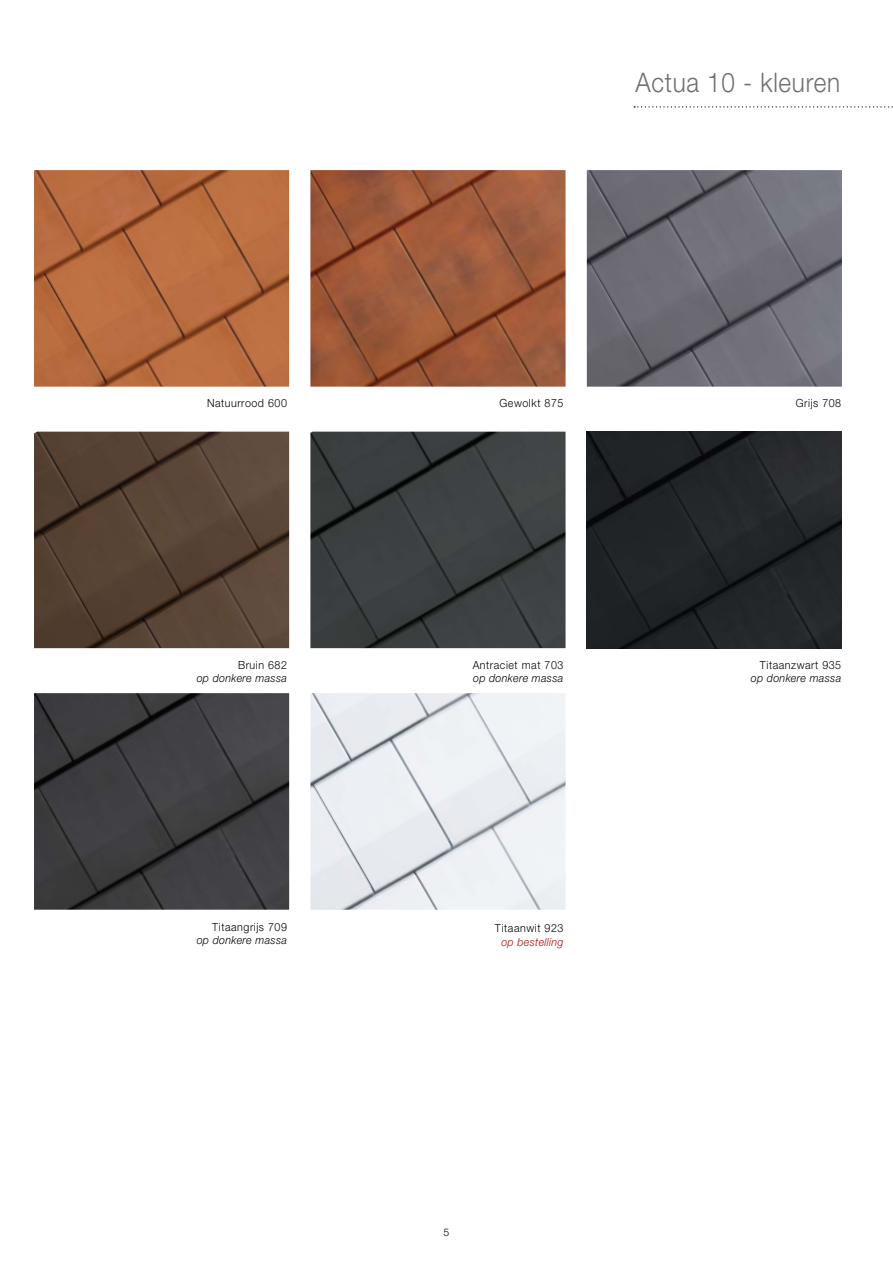
<style>
.page{position:relative;width:893px;height:1263px;background:#fff}
.page>*{position:absolute;margin:0;border:0;box-sizing:border-box;transform-origin:0 0}
.t1{font:300 27px "Helvetica Neue LT Std";letter-spacing:.03em;color:#706f6f;scale:.9 1}
.t2{font:300 11.25px "Helvetica Neue LT Std";letter-spacing:.05em;color:#000;scale:.95 1}
.t3{font:italic 300 11.25px "Helvetica Neue LT Std";letter-spacing:.03em;color:#000;scale:.95 1}
.t4{font:italic 300 11.25px "Helvetica Neue LT Std";letter-spacing:.03em;color:#ae0f0a;scale:.95 1}
.t5{font:300 10.5px "Helvetica Neue LT Std";color:#000}
</style>
<div class="page">
<svg style="left:634px;top:106px;width:259px;height:1px"></svg>
<img style="left:34px;top:170px;width:255px;height:217px">
<img style="left:34px;top:432px;width:255px;height:216px">
<img style="left:34px;top:693px;width:255px;height:217px">
<img style="left:310px;top:170px;width:256px;height:217px">
<img style="left:310px;top:432px;width:256px;height:216px">
<img style="left:310px;top:693px;width:256px;height:217px">
<img style="left:587px;top:170px;width:255px;height:217px">
<img style="left:587px;top:432px;width:255px;height:216px">
<h1 class="t1" style="left:635px;top:65px;width:229px">Actua 10 - kleuren</h1>
<p class="t2" style="left:207px;top:396px;width:86px">Natuurrood 600</p>
<p class="t2" style="left:499px;top:396px;width:69px">Gewolkt 875</p>
<p class="t2" style="left:796px;top:396px;width:49px">Grijs 708</p>
<p class="t2" style="left:238px;top:658px;width:53px">Bruin 682</p>
<p class="t3" style="left:197px;top:672px;width:97px">op donkere massa</p>
<p class="t2" style="left:473px;top:658px;width:97px">Antraciet mat 703</p>
<p class="t3" style="left:473px;top:672px;width:97px">op donkere massa</p>
<p class="t2" style="left:760px;top:658px;width:87px">Titaanzwart 935</p>
<p class="t3" style="left:751px;top:672px;width:97px">op donkere massa</p>
<p class="t2" style="left:212px;top:920px;width:80px">Titaangrijs 709</p>
<p class="t3" style="left:197px;top:934px;width:97px">op donkere massa</p>
<p class="t2" style="left:495px;top:921px;width:74px">Titaanwit 923</p>
<p class="t4" style="left:501px;top:935px;width:67px">op bestelling</p>
<p class="t5" style="left:444px;top:1226px;width:7px">5</p>
</div>
